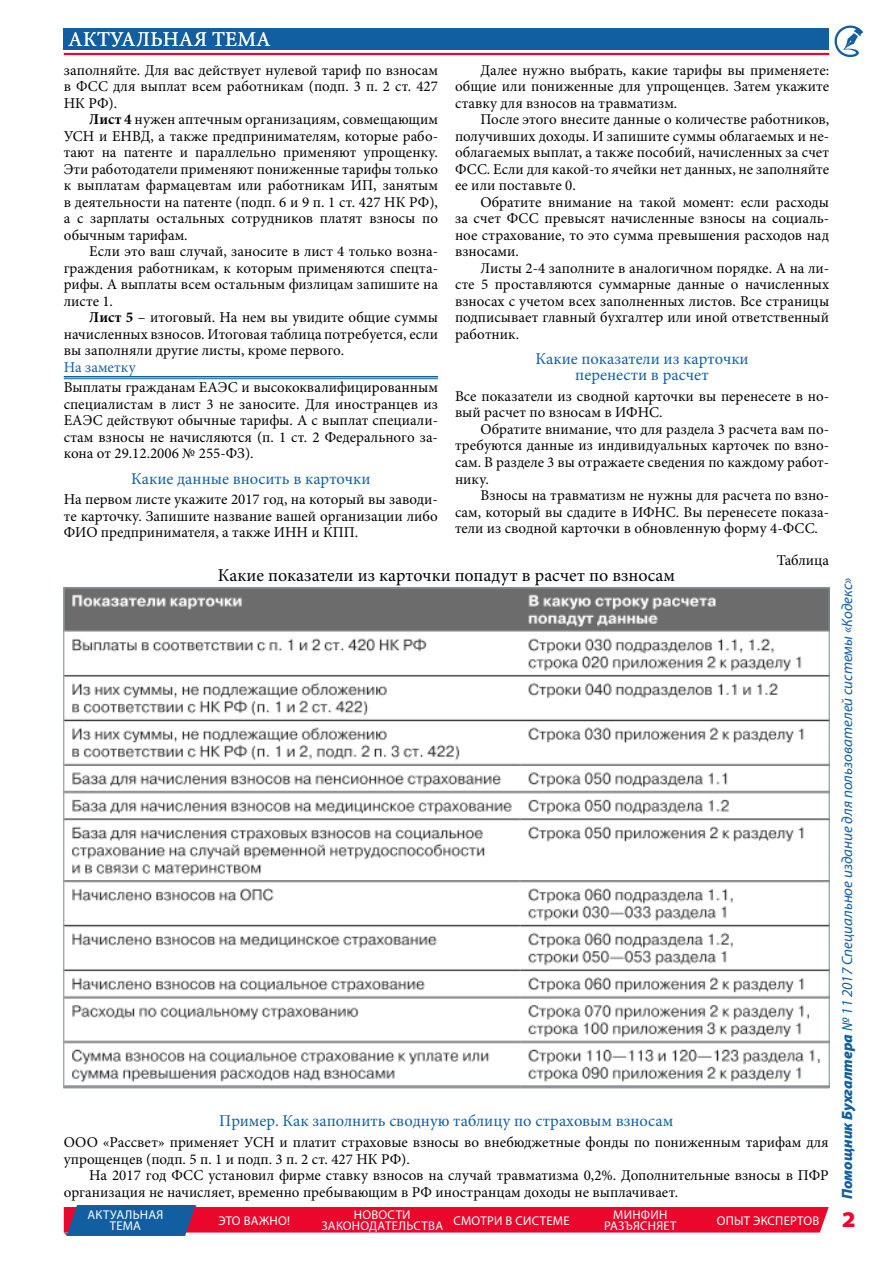
<style>
.page{position:relative;width:893px;height:1263px;background:#fff}
.page>*{position:absolute;margin:0;border:0;box-sizing:border-box;transform-origin:0 0}
.t1{font:900 semi-expanded 22.5px "Myriad Pro";color:#ea072b}
.t2{font:21px "Minion Pro";letter-spacing:.01em;color:#fff}
.t3{font:18px "Minion Pro";color:#000}
.t4{font:16.5px/16.5px "Minion Pro";color:#115ea1;text-align:center}
.t5{font:15px/16.5px "Minion Pro";color:#000;text-align:justify}
.t6{font:italic 15px "Myriad Pro";color:#115ea1}
.t7{font:15px "Minion Pro";color:#115ea1}
.t8{font:12.75px/10.5px "Myriad Pro";letter-spacing:.105em;color:#fff}
.t9{font:12.75px "Myriad Pro";letter-spacing:.125em;color:#fff}
.t10{font:12.75px "Myriad Pro";letter-spacing:.13em;color:#fff}
.s1{font-weight:700}
.s2{font-weight:900}
</style>
<div class="page">
<svg style="left:834px;top:25px;width:29px;height:32px"></svg>
<div style="left:64px;top:29px;width:765px;height:21px;background:#115ea1"></div>
<hr style="left:64px;top:53px;width:765px;height:2px;background:#ea072b">
<svg style="left:64px;top:1205px;width:765px;height:31px;background:#cb3a5d"></svg>
<hr style="left:64px;top:376px;width:374px;height:1px;background:#115ea1">
<hr style="left:64px;top:378px;width:374px;height:1px;background:#115ea1">
<img style="left:66px;top:589px;width:761px;height:497px">
<h2 class="t2" style="left:68px;top:25px;width:204px">АКТУАЛЬНАЯ ТЕМА</h2>
<p class="t5" style="left:64px;top:62px;width:376px">заполняйте. Для вас действует нулевой тариф по взносам в ФСС для выплат всем работникам (подп. 3 п. 2 ст. 427<br>НК РФ).</p>
<p class="t5" style="left:64px;top:111px;width:376px;text-indent:26px"><span class="s1">Лист 4</span> нужен аптечным организациям, совмещающим УСН и ЕНВД, а также предпринимателям, которые рабо&shy;тают на патенте и параллельно применяют упрощенку.<br>Эти работодатели применяют пониженные тарифы только к выплатам фармацевтам или работникам ИП, занятым в деятельности на патенте (подп. 6 и 9 п. 1 ст. 427 НК РФ), а с зарплаты остальных сотрудников платят взносы по обычным тарифам.</p>
<p class="t5" style="left:64px;top:243px;width:376px;text-indent:26px">Если это ваш случай, заносите в лист 4 только возна&shy;граждения работникам, к которым применяются спецта&shy;рифы. А выплаты всем остальным физлицам запишите на листе 1.</p>
<p class="t5" style="left:64px;top:309px;width:376px;text-indent:26px"><span class="s1">Лист 5</span> – итоговый. На нем вы увидите общие суммы начисленных взносов. Итоговая таблица потребуется, если вы заполняли другие листы, кроме первого.</p>
<p class="t7" style="left:64px;top:357px;width:73px">На заметку</p>
<p class="t5" style="left:64px;top:379px;width:376px">Выплаты гражданам ЕАЭС и высококвалифицированным специалистам в лист 3 не заносите. Для иностранцев из ЕАЭС действуют обычные тарифы. А с выплат специали&shy;стам взносы не начисляются (п. 1 ст. 2 Федерального за&shy;кона от 29.12.2006 № 255-ФЗ).</p>
<p class="t4" style="left:131px;top:470px;width:241px">Какие данные вносить в карточки</p>
<p class="t5" style="left:64px;top:491px;width:376px">На первом листе укажите 2017 год, на который вы заводи&shy;те карточку. Запишите название вашей организации либо ФИО предпринимателя, а также ИНН и КПП.</p>
<p class="t5" style="left:455px;top:62px;width:376px;text-indent:26px">Далее нужно выбрать, какие тарифы вы применяете: общие или пониженные для упрощенцев. Затем укажите ставку для взносов на травматизм.</p>
<p class="t5" style="left:455px;top:111px;width:376px;text-indent:26px">После этого внесите данные о количестве работников, получивших доходы. И запишите суммы облагаемых и не&shy;облагаемых выплат, а также пособий, начисленных за счет ФСС. Если для какой-то ячейки нет данных, не заполняйте ее или поставьте 0.</p>
<p class="t5" style="left:455px;top:194px;width:376px;text-indent:26px">Обратите внимание на такой момент: если расходы за счет ФСС превысят начисленные взносы на социаль&shy;ное страхование, то это сумма превышения расходов над взносами.</p>
<p class="t5" style="left:455px;top:260px;width:376px;text-indent:26px">Листы 2-4 заполните в аналогичном порядке. А на ли&shy;сте 5 проставляются суммарные данные о начисленных взносах с учетом всех заполненных листов. Все страницы подписывает главный бухгалтер или иной ответственный работник.</p>
<p class="t4" style="left:535px;top:350px;width:215px">Какие показатели из карточки перенести в расчет</p>
<p class="t5" style="left:455px;top:388px;width:376px">Все показатели из сводной карточки вы перенесете в но&shy;вый расчет по взносам в ИФНС.</p>
<p class="t5" style="left:455px;top:421px;width:376px;text-indent:26px">Обратите внимание, что для раздела 3 расчета вам по&shy;требуются данные из индивидуальных карточек по взно&shy;сам. В разделе 3 вы отражаете сведения по каждому работ&shy;нику.</p>
<p class="t5" style="left:455px;top:487px;width:376px;text-indent:26px">Взносы на травматизм не нужны для расчета по взно&shy;сам, который вы сдадите в ИФНС. Вы перенесете показа&shy;тели из сводной карточки в обновленную форму 4-ФСС.</p>
<p class="t5" style="left:777px;top:552px;width:54px">Таблица</p>
<p class="t3" style="left:218px;top:563px;width:459px">Какие показатели из карточки попадут в расчет по взносам</p>
<p class="t4" style="left:219px;top:1113px;width:455px">Пример. Как заполнить сводную таблицу по страховым взносам</p>
<p class="t5" style="left:64px;top:1134px;width:766px">ООО «Рассвет» применяет УСН и платит страховые взносы во внебюджетные фонды по пониженным тарифам для упрощенцев (подп. 5 п. 1 и подп. 3 п. 2 ст. 427 НК РФ).</p>
<p class="t5" style="left:64px;top:1167px;width:766px;text-indent:26px">На 2017 год ФСС установил фирме ставку взносов на случай травматизма 0,2%. Дополнительные взносы в ПФР организация не начисляет, временно пребывающим в РФ иностранцам доходы не выплачивает.</p>
<p class="t8" style="left:110px;top:1209px;width:55px;text-indent:-22px">Актуальная тема</p>
<p class="t8" style="left:218px;top:1215px;width:73px">это важно!</p>
<p class="t8" style="left:354px;top:1209px;width:58px">но вости</p>
<p class="t8" style="left:321px;top:1220px;width:31px">законо</p>
<p class="t8" style="left:369px;top:1220px;width:94px">дательства смо</p>
<p class="t10" style="left:481px;top:1212px;width:91px">три в системе</p>
<p class="t8" style="left:604px;top:1209px;width:73px;text-align:center">минфин разъясн яет</p>
<p class="t9" style="left:717px;top:1212px;width:104px">опыт экспертов</p>
<p class="t6" style="left:838px;top:1199px;width:623px;rotate:-90deg"><span class="s2">Помощник Бухгалтера</span> № 11 2017 Специальное издание для пользователей системы «Кодекс»</p>
<h1 class="t1" style="left:842px;top:1204px;width:15px">2</h1>
</div>
